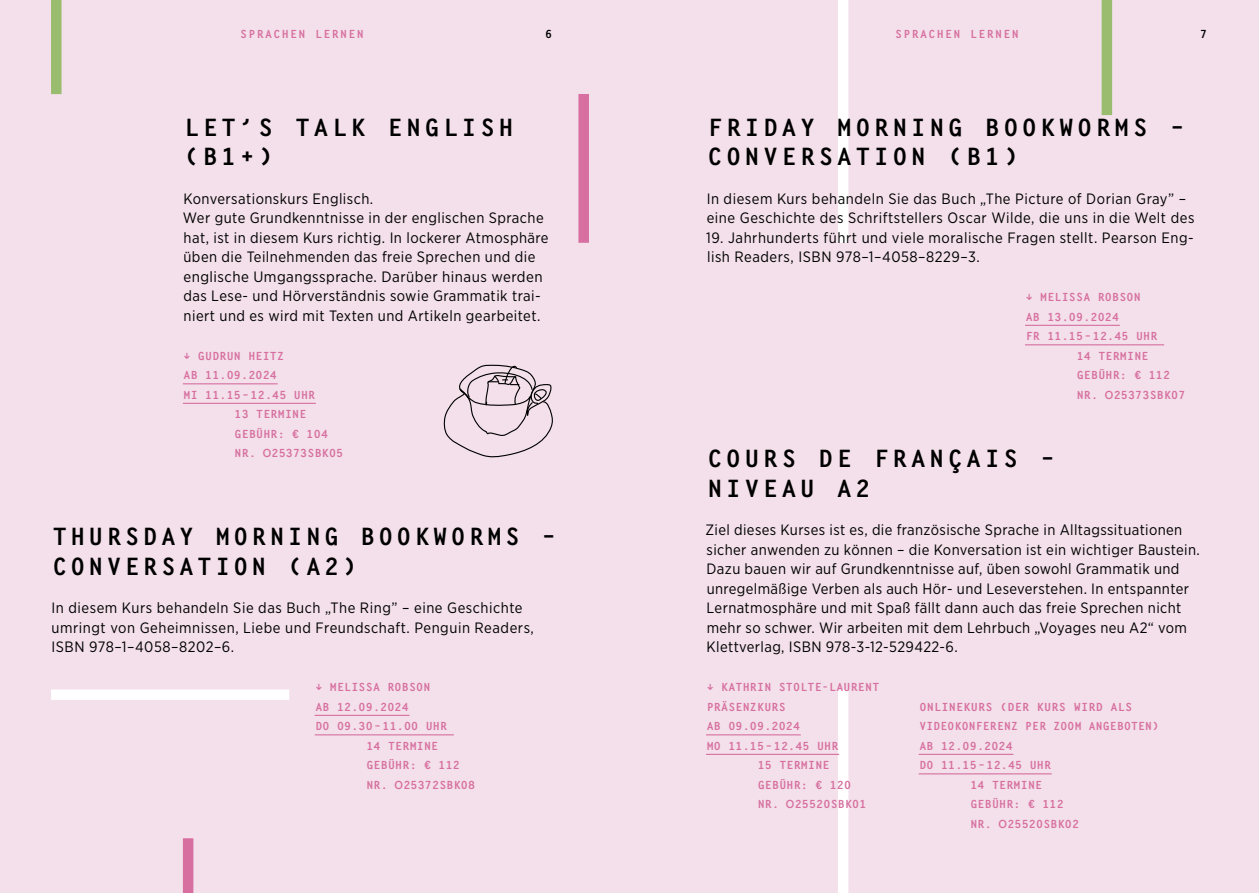
<style>
.page{position:relative;width:1259px;height:893px;background:#f3e0ea}
.page>*{position:absolute;margin:0;border:0;box-sizing:border-box;transform-origin:0 0}
.t1{font:24px/29.2px "Koerberhaus";letter-spacing:.03em;color:#000}
.t2{font:15px/19.5px "Gotham Narrow";letter-spacing:.03em;color:#000}
.t3{font:11.25px "Koerberhaus";letter-spacing:-.1em;color:#d770a0}
.t4{font:11.25px "Koerberhaus";color:#d770a0}
.t5{font:11.25px "Koerberhaus";color:#000}
.s1{font-family:"Helvetica Neue";font-weight:500}
</style>
<div class="page">
<div style="left:838px;top:689px;width:10px;height:204px;background:#fff"></div>
<div style="left:838px;top:0;width:10px;height:243px;background:#fff"></div>
<div style="left:1101px;top:0;width:11px;height:115px;background:#9abc6e"></div>
<div style="left:183px;top:838px;width:10px;height:55px;background:#d770a0"></div>
<div style="left:51px;top:0;width:11px;height:94px;background:#9abc6e"></div>
<div style="left:578px;top:94px;width:11px;height:149px;background:#d770a0"></div>
<div style="left:51px;top:689px;width:238px;height:11px;background:#fff"></div>
<svg style="left:443px;top:364px;width:110px;height:94px"></svg>
<hr style="left:1025px;top:325px;width:94px;height:1px;background:#d770a0">
<hr style="left:1025px;top:344px;width:139px;height:1px;background:#d770a0">
<hr style="left:183px;top:383px;width:95px;height:1px;background:#d770a0">
<hr style="left:183px;top:403px;width:133px;height:1px;background:#d770a0">
<hr style="left:315px;top:715px;width:94px;height:1px;background:#d770a0">
<hr style="left:315px;top:734px;width:139px;height:1px;background:#d770a0">
<hr style="left:706px;top:734px;width:95px;height:1px;background:#d770a0">
<hr style="left:706px;top:754px;width:133px;height:1px;background:#d770a0">
<hr style="left:918px;top:754px;width:95px;height:1px;background:#d770a0">
<hr style="left:918px;top:773px;width:133px;height:1px;background:#d770a0">
<p class="t4" style="left:239px;top:27px;width:126px">SPRACHEN LERNEN</p>
<p class="t5" style="left:544px;top:27px;width:10px">6</p>
<p class="t4" style="left:894px;top:27px;width:126px">SPRACHEN LERNEN</p>
<p class="t5" style="left:1199px;top:27px;width:10px">7</p>
<h1 class="t1" style="left:183px;top:112px;width:130px">LET’S TALK</h1>
<h1 class="t1" style="left:386px;top:112px;width:130px">ENGLISH</h1>
<h1 class="t1" style="left:183px;top:141px;width:93px">(B1+)</h1>
<p class="t2" style="left:183px;top:188px;width:367px">Konversationskurs Englisch.<br>Wer gute Grundkenntnisse in der englischen Sprache hat, ist in diesem Kurs richtig. In lockerer Atmosphäre üben die Teilnehmenden das freie Sprechen und die englische Umgangssprache. Darüber hinaus werden das Lese- und Hörverständnis sowie Grammatik trai&shy;niert und es wird mit Texten und Artikeln gearbeitet.</p>
<p class="t3" style="left:183px;top:349px;width:103px">↓ GUDRUN H EITZ</p>
<p class="t3" style="left:183px;top:368px;width:96px">AB 11.09.2024</p>
<p class="t3" style="left:183px;top:388px;width:134px">MI 11.15–12.45 UHR</p>
<p class="t3" style="left:234px;top:407px;width:75px">13 TERMINE</p>
<p class="t3" style="left:183px;top:427px;width:30px">G</p>
<p class="t3" style="left:241px;top:427px;width:89px">EBÜHR: € 104</p>
<p class="t3" style="left:183px;top:446px;width:30px">N</p>
<p class="t3" style="left:241px;top:446px;width:104px">R. <span class="s1">O</span>25373SBK05</p>
<h1 class="t1" style="left:51px;top:522px;width:451px">THURS DAY MORNING BOOKWORMS</h1>
<h1 class="t1" style="left:540px;top:522px;width:19px">–</h1>
<h1 class="t1" style="left:51px;top:551px;width:126px">CONVERSAT</h1>
<h1 class="t1" style="left:214px;top:551px;width:146px">ION (A2)</h1>
<p class="t2" style="left:51px;top:598px;width:484px">In diesem Kurs behandeln Sie das Buch „The Ring” – eine Geschichte umringt von Geheimnissen, Liebe und Freundschaft. Penguin Readers,<br>ISBN 978–1–4058–8202–6.</p>
<p class="t3" style="left:315px;top:680px;width:51px">↓ MELISSA</p>
<p class="t3" style="left:387px;top:680px;width:46px">ROBSON</p>
<p class="t3" style="left:315px;top:700px;width:96px">AB 12.09.2024</p>
<p class="t3" style="left:315px;top:719px;width:134px">DO 09.30–11.00 UHR</p>
<p class="t3" style="left:366px;top:739px;width:75px">14 TERMINE</p>
<p class="t3" style="left:315px;top:758px;width:30px">G</p>
<p class="t3" style="left:373px;top:758px;width:89px">EBÜHR: € 112</p>
<p class="t3" style="left:315px;top:777px;width:30px">N</p>
<p class="t3" style="left:373px;top:777px;width:104px">R. <span class="s1">O</span>25372SBK08</p>
<h1 class="t1" style="left:706px;top:112px;width:423px">FRIDAY MORNING BOOKWORMS</h1>
<h1 class="t1" style="left:1168px;top:112px;width:19px">–</h1>
<h1 class="t1" style="left:706px;top:141px;width:129px">CONVERSAT</h1>
<h1 class="t1" style="left:872px;top:141px;width:149px">ION (B1)</h1>
<p class="t2" style="left:706px;top:188px;width:489px">In diesem Kurs behandeln Sie das Buch „The Picture of Dorian Gray” – eine Geschichte des Schriftstellers Oscar Wilde, die uns in die Welt des</p>
<p class="t2" style="left:706px;top:227px;width:489px">19. Jahrhunderts führt und viele moralische Fragen stellt. Pearson Eng&shy;lish Readers, ISBN 978–1–4058–8229–3.</p>
<p class="t3" style="left:1025px;top:290px;width:51px">↓ MELISSA</p>
<p class="t3" style="left:1097px;top:290px;width:46px">ROBSON</p>
<p class="t3" style="left:1025px;top:310px;width:96px">AB 13.09.2024</p>
<p class="t3" style="left:1025px;top:329px;width:134px">FR 11.15–12.45 UHR</p>
<p class="t3" style="left:1076px;top:349px;width:75px">14 TERMINE</p>
<p class="t3" style="left:1025px;top:368px;width:30px">G</p>
<p class="t3" style="left:1083px;top:368px;width:89px">EBÜHR: € 112</p>
<p class="t3" style="left:1025px;top:387px;width:30px">N</p>
<p class="t3" style="left:1083px;top:387px;width:104px">R. <span class="s1">O</span>25373SBK07</p>
<h1 class="t1" style="left:706px;top:444px;width:352px">COURS DE FRANÇAIS –<br>NIV EAU A2</h1>
<p class="t2" style="left:705px;top:520px;width:496px">Ziel dieses Kurses ist es, die französische Sprache in Alltagssituationen sicher anwenden zu können – die Konversation ist ein wichtiger Baustein.<br>Dazu bauen wir auf Grundkenntnisse auf, üben sowohl Grammatik und unregelmäßige Verben als auch Hör- und Leseverstehen. In entspannter Lernatmosphäre und mit Spaß fällt dann auch das freie Sprechen nicht mehr so schwer. Wir arbeiten mit dem Lehrbuch „Voyages neu A2“ vom Klettverlag, ISBN 978-3-12-529422-6.</p>
<p class="t3" style="left:706px;top:680px;width:173px">↓ KATHRIN STOLT E-LAURENT</p>
<p class="t3" style="left:706px;top:700px;width:79px">PRÄS ENZKURS</p>
<p class="t3" style="left:706px;top:719px;width:96px">AB 09.09.2024</p>
<p class="t3" style="left:706px;top:739px;width:134px">MO 11.15–12.45 UHR</p>
<p class="t3" style="left:757px;top:758px;width:75px">15 TERMINE</p>
<p class="t3" style="left:706px;top:777px;width:30px">G</p>
<p class="t3" style="left:764px;top:777px;width:89px">EBÜHR: € 120</p>
<p class="t3" style="left:706px;top:797px;width:30px">N</p>
<p class="t3" style="left:764px;top:797px;width:104px">R. <span class="s1">O</span>25520SBK01</p>
<p class="t3" style="left:918px;top:700px;width:199px">ONLINEKURS (DER KURS WIRD ALS</p>
<p class="t3" style="left:918px;top:719px;width:243px">VIDEOKONFERENZ P ER ZOOM ANGEBOTEN)</p>
<p class="t3" style="left:918px;top:739px;width:96px">AB 12.09.2024</p>
<p class="t3" style="left:918px;top:758px;width:134px">DO 11.15–12.45 UHR</p>
<p class="t3" style="left:969px;top:778px;width:75px">14 TERMINE</p>
<p class="t3" style="left:918px;top:797px;width:30px">G</p>
<p class="t3" style="left:977px;top:797px;width:89px">EBÜHR: € 112</p>
<p class="t3" style="left:918px;top:817px;width:30px">N</p>
<p class="t3" style="left:977px;top:817px;width:104px">R. <span class="s1">O</span>25520SBK02</p>
</div>
